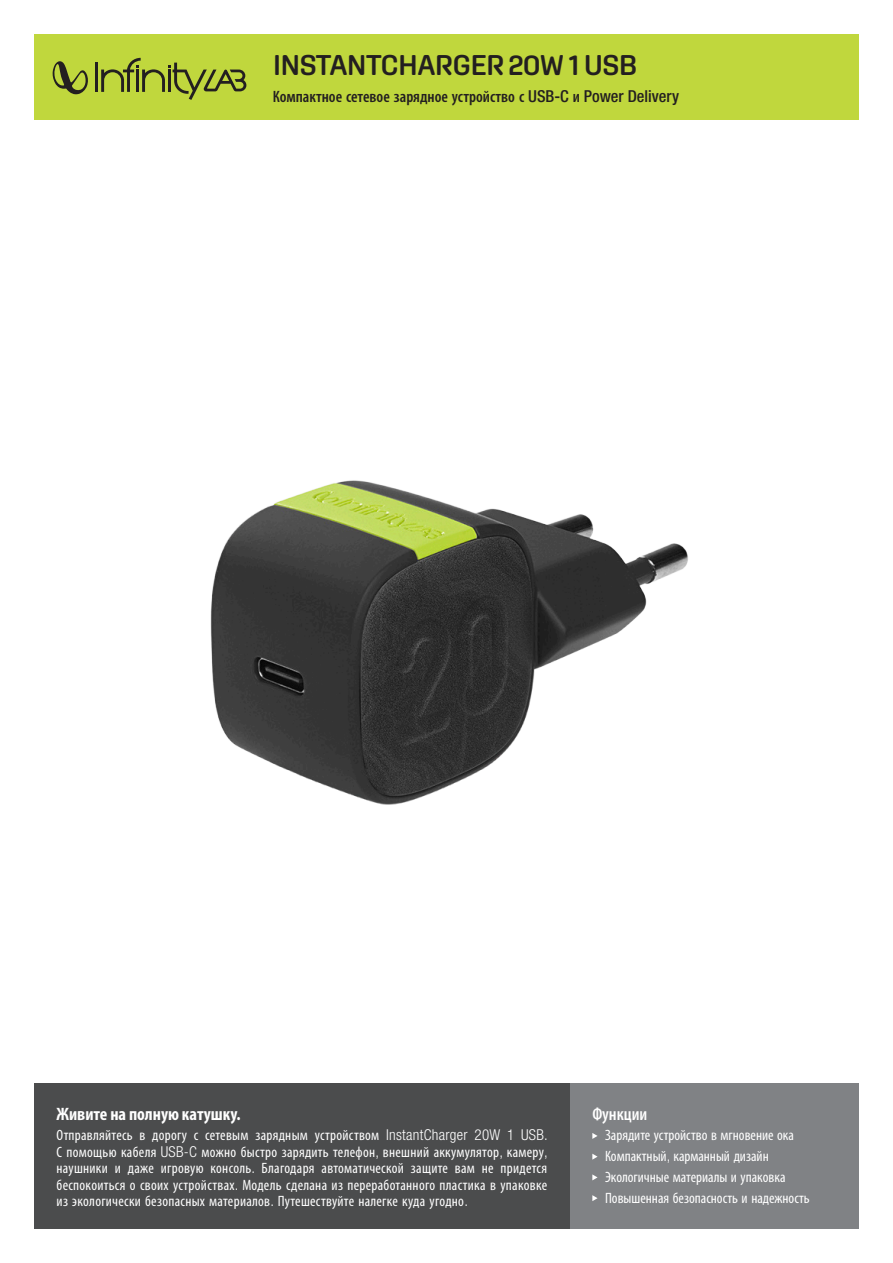
<style>
.page{position:relative;width:893px;height:1263px;background:#fff}
.page>*{position:absolute;margin:0;border:0;box-sizing:border-box;transform-origin:0 0}
.t1{font:600 28.5px "Aglet Sans";letter-spacing:-.025em;color:#231f20}
.t2{font:700 condensed 18px "Myriad Pro";color:#fff}
.t3{font:600 condensed 18px "Myriad Pro";color:#fff}
.t4{font:600 condensed 16.5px "Myriad Pro";color:#231f20}
.t5{font:condensed 15px/16.5px "Myriad Pro";color:#fff;text-align:justify}
.s1{font-family:"Helvetica Neue LT Pro";font-weight:500}
.s2{font-family:"Helvetica Neue LT Pro";font-weight:300}
</style>
<div class="page">
<img style="left:34px;top:119px;width:825px;height:686px">
<div style="left:570px;top:1083px;width:289px;height:146px;background:#808285"></div>
<svg style="left:592px;top:1133px;width:6px;height:6px"></svg>
<svg style="left:592px;top:1154px;width:6px;height:6px"></svg>
<svg style="left:592px;top:1174px;width:6px;height:6px"></svg>
<svg style="left:592px;top:1195px;width:6px;height:6px"></svg>
<div style="left:34px;top:34px;width:825px;height:85px;background:#c0d73d"></div>
<div style="left:34px;top:1083px;width:536px;height:146px;background:#4b4c4d"></div>
<hr style="left:95px;top:63px;width:3px;height:29px;background:#231f20">
<svg style="left:52px;top:61px;width:36px;height:33px"></svg>
<svg style="left:101px;top:58px;width:145px;height:42px"></svg>
<p class="t1" style="left:273px;top:48px;width:366px">INSTANTCHARGER 20W 1 USB</p>
<p class="t4" style="left:273px;top:88px;width:408px">Компактное сетевое зарядное устройство с <span class="s1">USB-C</span> и <span class="s1">Power Delivery</span></p>
<p class="t2" style="left:57px;top:1102px;width:186px">Живите на полную катушку.</p>
<p class="t5" style="left:57px;top:1127px;width:493px">Отправляйтесь в дорогу с сетевым зарядным устройством <span class="s2">InstantCharger 20W 1 USB.<br></span>С помощью кабеля <span class="s2">USB-C</span> можно быстро зарядить телефон<span class="s2">,</span> внешний аккумулятор<span class="s2">,</span> камеру<span class="s2">, </span>наушники и даже игровую консоль<span class="s2">.</span> Благодаря автоматической защите вам не придется беспокоиться о своих устройствах<span class="s2">.</span> Модель сделана из переработанного пластика в упаковке из экологически безопасных материалов<span class="s2">.</span> Путешествуйте налегке куда угодно<span class="s2">.</span></p>
<p class="t3" style="left:592px;top:1104px;width:57px">Функции</p>
<p class="t5" style="left:605px;top:1127px;width:190px">Зарядите устройство в мгновение ока</p>
<p class="t5" style="left:605px;top:1148px;width:165px">Компактный<span class="s2">,</span> карманный дизайн</p>
<p class="t5" style="left:605px;top:1168px;width:182px">Экологичные материалы и упаковка</p>
<p class="t5" style="left:605px;top:1189px;width:206px">Повышенная безопасность и надежность</p>
</div>
